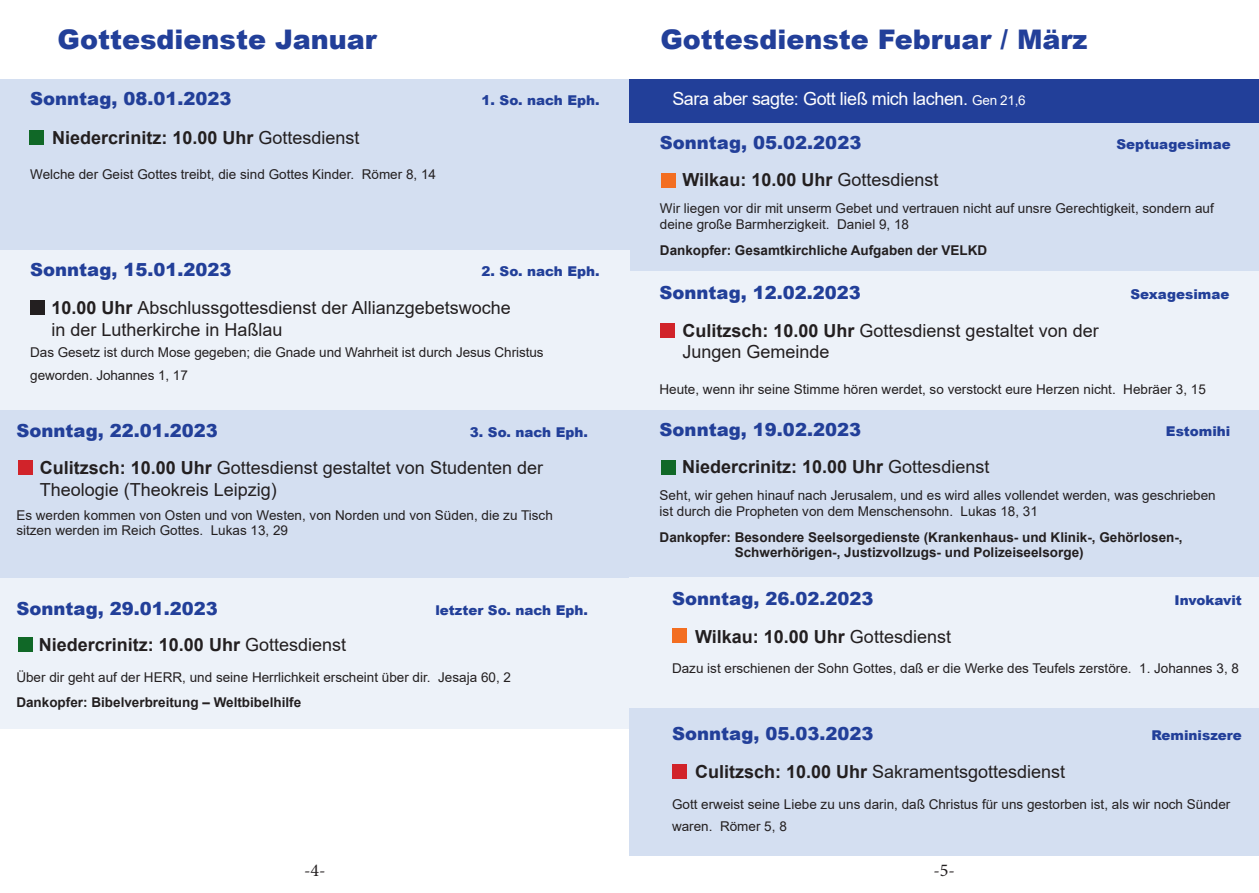
<style>
.page{position:relative;width:1259px;height:893px;background:#fff}
.page>*{position:absolute;margin:0;border:0;box-sizing:border-box;transform-origin:0 0}
.t1{font:900 27px "Arial";color:#223f99}
.t2{font:18px/21.6px "Arial";color:#231f20}
.t3{font:900 18px "Arial";color:#223f99}
.t4{font:700 18px "Arial";color:#231f20}
.t5{font:18px "Arial";letter-spacing:-.025em;color:#fff}
.t6{font:18px "Minion Pro";color:#231f20}
.t7{font:13.5px/22.5px "Arial";color:#231f20}
.t8{font:700 13.5px/15px "Arial";color:#231f20}
.t9{font:900 13.5px "Arial";color:#223f99}
.s1{font-weight:400}
.s2{font-weight:700}
.s3{font-size:13.5px}
</style>
<div class="page">
<div style="left:0;top:79px;width:629px;height:171px;background:#d4dff1"></div>
<div style="left:30px;top:130px;width:14px;height:14px;background:#106827"></div>
<div style="left:0;top:250px;width:629px;height:160px;background:#edf2f9"></div>
<div style="left:30px;top:300px;width:14px;height:14px;background:#231f20"></div>
<div style="left:0;top:410px;width:629px;height:168px;background:#d4dff1"></div>
<div style="left:0;top:578px;width:629px;height:150px;background:#edf2f9"></div>
<div style="left:630px;top:123px;width:629px;height:148px;background:#d4dff1"></div>
<div style="left:18px;top:460px;width:14px;height:14px;background:#d1232a"></div>
<div style="left:661px;top:173px;width:14px;height:14px;background:#f36e21"></div>
<div style="left:18px;top:638px;width:14px;height:14px;background:#106827"></div>
<div style="left:629px;top:272px;width:630px;height:138px;background:#edf2f9"></div>
<div style="left:660px;top:323px;width:15px;height:14px;background:#d1232a"></div>
<div style="left:630px;top:79px;width:629px;height:44px;background:#223f99"></div>
<div style="left:629px;top:410px;width:630px;height:168px;background:#d4dff1"></div>
<div style="left:661px;top:461px;width:14px;height:14px;background:#106827"></div>
<div style="left:629px;top:708px;width:630px;height:148px;background:#d4dff1"></div>
<div style="left:672px;top:764px;width:14px;height:14px;background:#d1232a"></div>
<div style="left:629px;top:578px;width:630px;height:130px;background:#edf2f9"></div>
<div style="left:672px;top:629px;width:14px;height:14px;background:#f36e21"></div>
<h1 class="t1" style="left:58px;top:20px;width:321px">Gottesdienste Januar</h1>
<h2 class="t3" style="left:30px;top:86px;width:203px">Sonntag, 08.01.2023</h2>
<p class="t9" style="left:481px;top:91px;width:120px">1. So. nach Eph.</p>
<h2 class="t4" style="left:52px;top:125px;width:309px">Niedercrinitz: 10.00 Uhr <span class="s1">Gottesdienst</span></h2>
<p class="t7" style="left:30px;top:163px;width:407px">Welche der Geist Gottes treibt, die sind Gottes Kinder. Römer 8, 14</p>
<h2 class="t3" style="left:30px;top:257px;width:203px">Sonntag, 15.01.2023</h2>
<p class="t9" style="left:481px;top:262px;width:120px">2. So. nach Eph.</p>
<h2 class="t2" style="left:51px;top:297px;width:461px"><span class="s2">10.00 Uhr</span> Abschlussgottesdienst der Allianzgebetswoche in der Lutherkirche in Haßlau</h2>
<p class="t7" style="left:30px;top:341px;width:515px">Das Gesetz ist durch Mose gegeben; die Gnade und Wahrheit ist durch Jesus Christus geworden. Johannes 1, 17</p>
<h2 class="t3" style="left:16px;top:417px;width:203px">Sonntag, 22.01.2023</h2>
<p class="t9" style="left:470px;top:422px;width:120px">3. So. nach Eph.</p>
<h2 class="t2" style="left:40px;top:457px;width:505px"><span class="s2">Culitzsch: 10.00 Uhr</span> Gottesdienst gestaltet von Studenten der<br>Theologie (Theokreis Leipzig)</h2>
<p class="t7" style="left:16px;top:508px;width:538px;line-height:15px">Es werden kommen von Osten und von Westen, von Norden und von Süden, die zu Tisch sitzen werden im Reich Gottes. Lukas 13, 29</p>
<h2 class="t3" style="left:16px;top:595px;width:203px">Sonntag, 29.01.2023</h2>
<p class="t9" style="left:435px;top:600px;width:154px">letzter So. nach Eph.</p>
<h2 class="t4" style="left:39px;top:632px;width:309px">Niedercrinitz: 10.00 Uhr <span class="s1">Gottesdienst</span></h2>
<p class="t7" style="left:16px;top:666px;width:496px">Über dir geht auf der HERR, und seine Herrlichkeit erscheint über dir. Jesaja 60, 2</p>
<p class="t8" style="left:16px;top:695px;width:286px">Dankopfer: Bibelverbreitung – Weltbibelhilfe</p>
<h1 class="t1" style="left:660px;top:20px;width:429px">Gottesdienste Februar / März</h1>
<h2 class="t5" style="left:672px;top:86px;width:355px">Sara aber sagte: Gott ließ mich lachen. <span class="s3">Gen 21,6</span></h2>
<h2 class="t3" style="left:660px;top:129px;width:203px">Sonntag, 05.02.2023</h2>
<p class="t9" style="left:1116px;top:134px;width:116px">Septuagesimae</p>
<h2 class="t4" style="left:682px;top:167px;width:257px">Wilkau: 10.00 Uhr <span class="s1">Gottesdienst</span></h2>
<p class="t7" style="left:660px;top:200px;width:555px;line-height:16.2px">Wir liegen vor dir mit unserm Gebet und vertrauen nicht auf unsre Gerechtigkeit, sondern auf deine große Barmherzigkeit. Daniel 9, 18</p>
<p class="t8" style="left:660px;top:243px;width:329px">Dankopfer: Gesamtkirchliche Aufgaben der VELKD</p>
<h2 class="t3" style="left:659px;top:280px;width:203px">Sonntag, 12.02.2023</h2>
<p class="t9" style="left:1130px;top:284px;width:100px">Sexagesimae</p>
<h2 class="t2" style="left:682px;top:320px;width:418px"><span class="s2">Culitzsch: 10.00 Uhr</span> Gottesdienst gestaltet von der<br>Jungen Gemeinde</h2>
<p class="t7" style="left:659px;top:377px;width:548px">Heute, wenn ihr seine Stimme hören werdet, so verstockt eure Herzen nicht. Hebräer 3, 15</p>
<h2 class="t3" style="left:659px;top:416px;width:203px">Sonntag, 19.02.2023</h2>
<p class="t9" style="left:1166px;top:421px;width:66px">Estomihi</p>
<h2 class="t4" style="left:682px;top:454px;width:309px">Niedercrinitz: 10.00 Uhr <span class="s1">Gottesdienst</span></h2>
<p class="t7" style="left:659px;top:487px;width:557px;line-height:16.2px">Seht, wir gehen hinauf nach Jerusalem, und es wird alles vollendet werden, was geschrieben ist durch die Propheten von dem Menschensohn. Lukas 18, 31</p>
<p class="t8" style="left:734px;top:529px;width:449px;text-indent:-75px">Dankopfer: Besondere Seelsorgedienste (Krankenhaus- und Klinik-, Gehörlosen-,<br>Schwerhörigen-, Justizvollzugs- und Polizeiseelsorge)</p>
<h2 class="t3" style="left:672px;top:586px;width:203px">Sonntag, 26.02.2023</h2>
<p class="t9" style="left:1174px;top:590px;width:69px">Invokavit</p>
<h2 class="t4" style="left:695px;top:624px;width:257px">Wilkau: 10.00 Uhr <span class="s1">Gottesdienst</span></h2>
<p class="t7" style="left:672px;top:656px;width:568px">Dazu ist erschienen der Sohn Gottes, daß er die Werke des Teufels zerstöre. 1. Johannes 3, 8</p>
<h2 class="t3" style="left:672px;top:721px;width:203px">Sonntag, 05.03.2023</h2>
<p class="t9" style="left:1151px;top:726px;width:92px">Reminiszere</p>
<h2 class="t2" style="left:695px;top:761px;width:372px"><span class="s2">Culitzsch: 10.00 Uhr</span> Sakramentsgottesdienst</h2>
<p class="t7" style="left:672px;top:793px;width:560px">Gott erweist seine Liebe zu uns darin, daß Christus für uns gestorben ist, als wir noch Sünder waren. Römer 5, 8</p>
<h2 class="t6" style="left:304px;top:858px;width:23px">-4-</h2>
<h2 class="t6" style="left:933px;top:858px;width:23px">-5-</h2>
</div>
